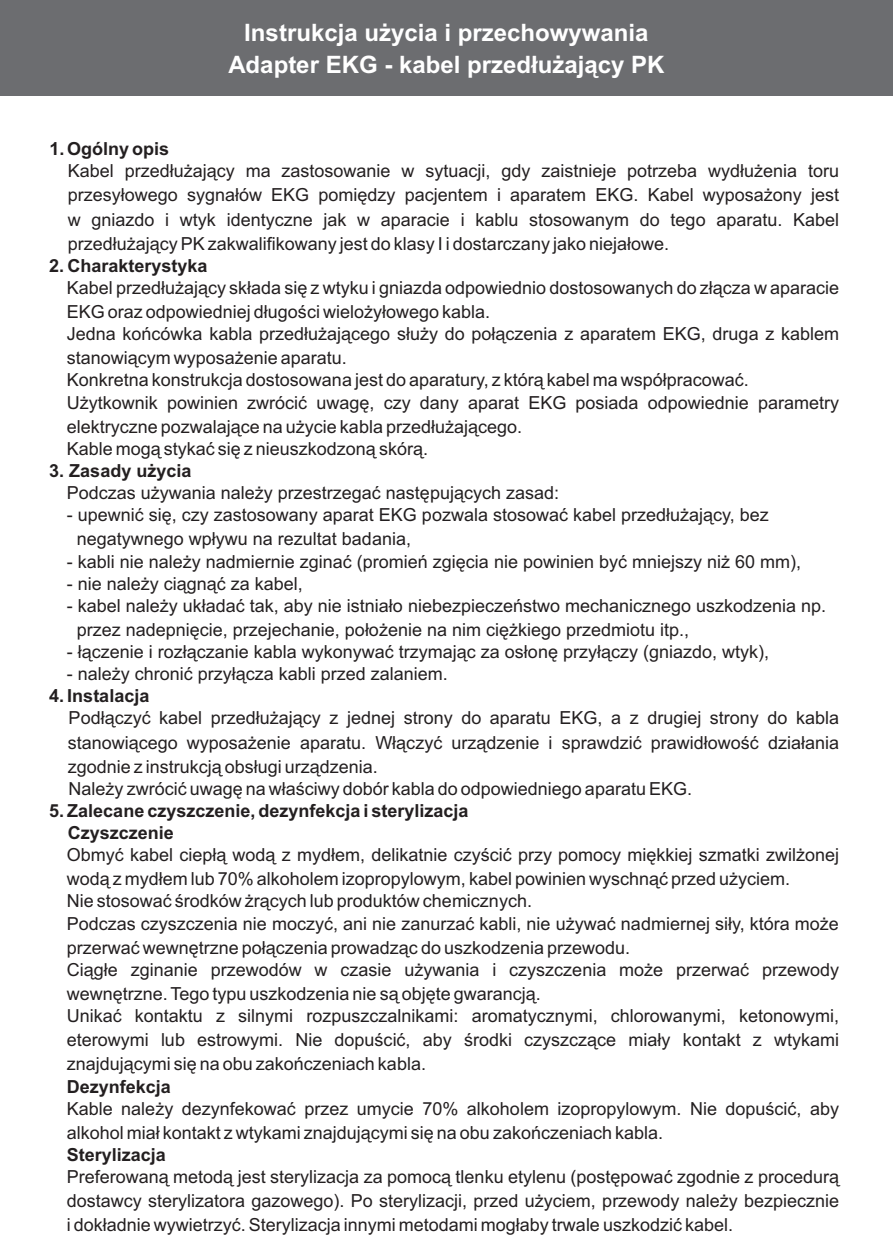
<style>
.page{position:relative;width:893px;height:1259px;background:#fff}
.page>*{position:absolute;margin:0;border:0;box-sizing:border-box;transform-origin:0 0}
.t1{font:700 24px/32.1px "Arial";color:#fff;text-align:center}
.t2{font:18px/24px "Arial";color:#231f20}
.t3{font:700 18px/22.2px "Arial";color:#231f20}
</style>
<div class="page">
<div style="left:0;top:0;width:893px;height:96px;background:#6c6d70"></div>
<h1 class="t1" style="left:228px;top:19px;width:438px">Instrukcja u¿ycia i przechowywania<br>Adapter EKG - kabel przed³u¿aj¹cy PK</h1>
<p class="t3" style="left:49px;top:139px;width:121px">1. Ogólny opis</p>
<p class="t2" style="left:68px;top:161px;width:773px;text-align:justify">Kabel przed³u¿aj¹cy ma zastosowanie w sytuacji, gdy zaistnieje potrzeba wyd³u¿enia toru przesy³owego sygna³ów EKG pomiêdzy pacjentem i aparatem EKG. Kabel wyposa¿ony jest w gniazdo i wtyk identyczne jak w aparacie i kablu stosowanym do tego aparatu. Kabel przed³u¿aj¹cy PK zakwalifikowany jest do klasy I i dostarczany jako nieja³owe.</p>
<p class="t3" style="left:49px;top:256px;width:160px">2. Charakterystyka</p>
<p class="t2" style="left:67px;top:277px;width:774px">Kabel przed³u¿aj¹cy sk³ada siê z wtyku i gniazda odpowiednio dostosowanych do z³¹cza w aparacie<br>EKG oraz odpowiedniej d³ugoœci wielo¿y³owego kabla.</p>
<p class="t2" style="left:67px;top:323px;width:774px">Jedna koñcówka kabla przed³u¿aj¹cego s³u¿y do po³¹czenia z aparatem EKG, druga z kablem stanowi¹cym wyposa¿enie aparatu.</p>
<p class="t2" style="left:67px;top:371px;width:774px;line-height:22.2px">Konkretna konstrukcja dostosowana jest do aparatury, z któr¹ kabel ma wspó³pracowaæ.<br>U¿ytkownik powinien zwróciæ uwagê, czy dany aparat EKG posiada odpowiednie parametry</p>
<p class="t2" style="left:67px;top:417px;width:457px;line-height:22.2px">elektryczne pozwalaj¹ce na u¿ycie kabla przed³u¿aj¹cego.<br>Kable mog¹ stykaæ siê z nieuszkodzon¹ skór¹.</p>
<p class="t3" style="left:49px;top:461px;width:144px">3. Zasady u¿ycia</p>
<p class="t2" style="left:67px;top:482px;width:494px">Podczas u¿ywania nale¿y przestrzegaæ nastêpuj¹cych zasad:</p>
<p class="t2" style="left:77px;top:504px;width:694px;text-indent:-10px">- upewniæ siê, czy zastosowany aparat EKG pozwala stosowaæ kabel przed³u¿aj¹cy, bez negatywnego wp³ywu na rezultat badania,</p>
<p class="t2" style="left:67px;top:551px;width:736px">- kabli nie nale¿y nadmiernie zginaæ (promieñ zgiêcia nie powinien byæ mniejszy ni¿ 60 mm),</p>
<p class="t2" style="left:67px;top:573px;width:238px">- nie nale¿y ci¹gn¹æ za kabel,</p>
<p class="t2" style="left:77px;top:595px;width:751px;text-indent:-10px">- kabel nale¿y uk³adaæ tak, aby nie istnia³o niebezpieczeñstwo mechanicznego uszkodzenia np. przez nadepniêcie, przejechanie, po³o¿enie na nim ciê¿kiego przedmiotu itp.,</p>
<p class="t2" style="left:67px;top:641px;width:704px">- ³¹czenie i roz³¹czanie kabla wykonywaæ trzymaj¹c za os³onê przy³¹czy (gniazdo, wtyk),</p>
<p class="t2" style="left:67px;top:663px;width:383px">- nale¿y chroniæ przy³¹cza kabli przed zalaniem.</p>
<p class="t3" style="left:49px;top:686px;width:102px">4. Instalacja</p>
<p class="t2" style="left:68px;top:708px;width:773px;text-align:justify">Pod³¹czyæ kabel przed³u¿aj¹cy z jednej strony do aparatu EKG, a z drugiej strony do kabla stanowi¹cego wyposa¿enie aparatu. W³¹czyæ urz¹dzenie i sprawdziæ prawid³owoœæ dzia³ania zgodnie z instrukcj¹ obs³ugi urz¹dzenia.</p>
<p class="t2" style="left:69px;top:778px;width:625px">Nale¿y zwróciæ uwagê na w³aœciwy dobór kabla do odpowiedniego aparatu EKG.</p>
<p class="t3" style="left:68px;top:801px;width:402px;text-indent:-18px">5. Zalecane czyszczenie, dezynfekcja i sterylizacja<br>Czyszczenie</p>
<p class="t2" style="left:67px;top:844px;width:774px">Obmyæ kabel ciep³¹ wod¹ z myd³em, delikatnie czyœciæ przy pomocy miêkkiej szmatki zwil¿onej wod¹ z myd³em lub 70% alkoholem izopropylowym, kabel powinien wyschn¹æ przed u¿yciem.</p>
<p class="t2" style="left:67px;top:891px;width:774px;line-height:22.2px">Nie stosowaæ œrodków ¿r¹cych lub produktów chemicznych.<br>Podczas czyszczenia nie moczyæ, ani nie zanurzaæ kabli, nie u¿ywaæ nadmiernej si³y, która mo¿e</p>
<p class="t2" style="left:67px;top:938px;width:774px;line-height:22.2px">przerwaæ wewnêtrzne po³¹czenia prowadz¹c do uszkodzenia przewodu.<br>Ci¹g³e zginanie przewodów w czasie u¿ywania i czyszczenia mo¿e przerwaæ przewody</p>
<p class="t2" style="left:67px;top:984px;width:774px;line-height:22.2px">wewnêtrzne. Tego typu uszkodzenia nie s¹ objête gwarancj¹.<br>Unikaæ kontaktu z silnymi rozpuszczalnikami: aromatycznymi, chlorowanymi, ketonowymi,</p>
<p class="t2" style="left:67px;top:1029px;width:774px">eterowymi lub estrowymi. Nie dopuœciæ, aby œrodki czyszcz¹ce mia³y kontakt z wtykami znajduj¹cymi siê na obu zakoñczeniach kabla.</p>
<p class="t3" style="left:67px;top:1076px;width:106px">Dezynfekcja</p>
<p class="t2" style="left:67px;top:1098px;width:774px">Kable nale¿y dezynfekowaæ przez umycie 70% alkoholem izopropylowym. Nie dopuœciæ, aby alkohol mia³ kontakt z wtykami znajduj¹cymi siê na obu zakoñczeniach kabla.</p>
<p class="t3" style="left:67px;top:1145px;width:101px">Sterylizacja</p>
<p class="t2" style="left:67px;top:1166px;width:774px;text-align:justify">Preferowan¹ metod¹ jest sterylizacja za pomoc¹ tlenku etylenu (postêpowaæ zgodnie z procedur¹ dostawcy sterylizatora gazowego). Po sterylizacji, przed u¿yciem, przewody nale¿y bezpiecznie i dok³adnie wywietrzyæ. Sterylizacja innymi metodami mog³aby trwale uszkodziæ kabel.</p>
</div>
